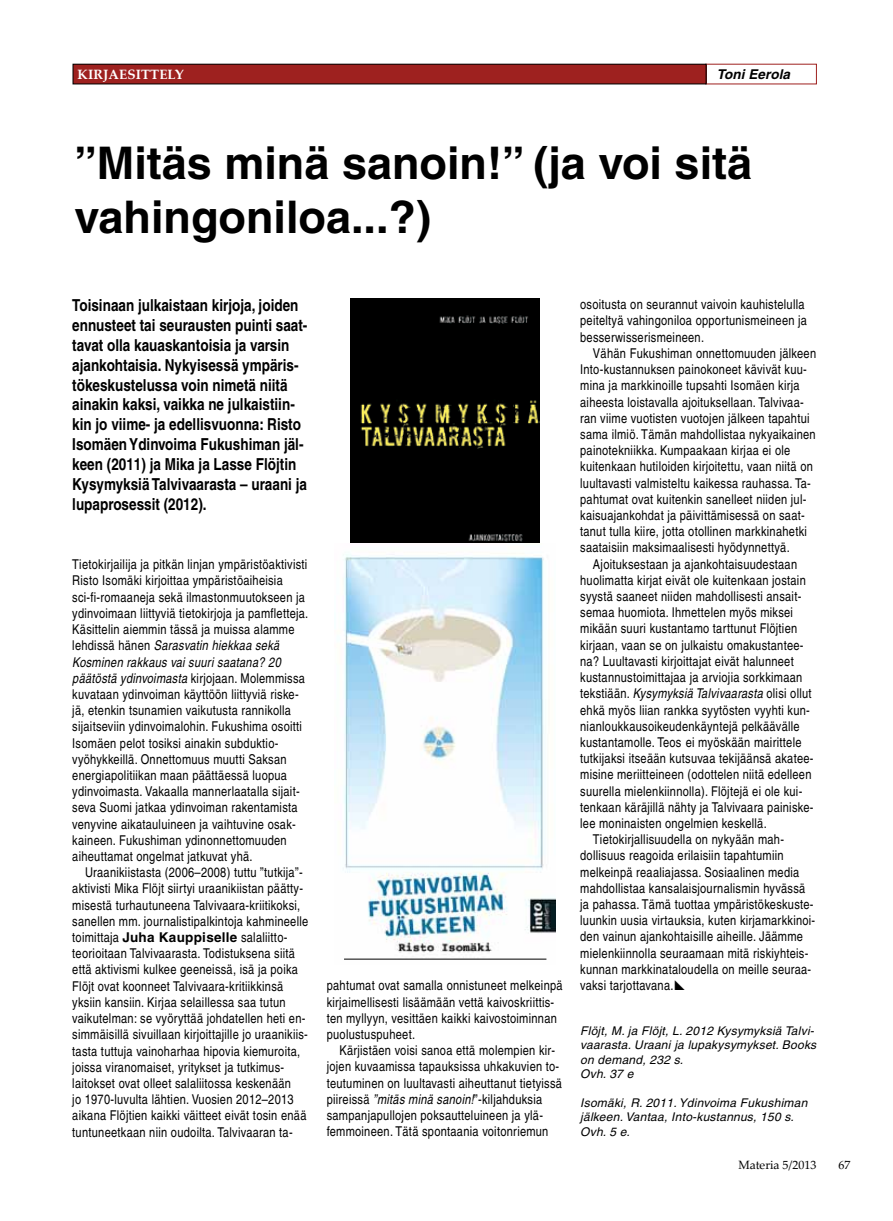
<style>
.page{position:relative;width:893px;height:1221px;background:#fff}
.page>*{position:absolute;margin:0;border:0;box-sizing:border-box;transform-origin:0 0}
.t1{font:700 45px/54px "Helvetica";color:#000}
.t2{font:700 condensed 16.5px/19.8px "Helvetica";color:#000}
.t3{font:condensed 13.5px/16.2px "Helvetica";letter-spacing:.02em;color:#000}
.t4{font:italic condensed 13.5px "Helvetica";letter-spacing:.02em;color:#000}
.t5{font:700 13.5px "Palatino Linotype";letter-spacing:.005em;color:#fff}
.t6{font:italic 700 13.5px "Helvetica";letter-spacing:.01em;color:#000}
.t7{font:italic 12px/14.4px "Helvetica";letter-spacing:.02em;color:#000}
.t8{font:12px "Palatino Linotype";color:#000}
.s1{font-style:italic}
.s2{font-weight:700;font-stretch:normal}
.s3{font-style:normal}
</style>
<div class="page">
<img style="left:350px;top:298px;width:189px;height:245px">
<img style="left:343px;top:554px;width:212px;height:406px">
<hr style="left:344px;top:958px;width:202px;height:1px;background:#000">
<div style="left:73px;top:64px;width:633px;height:20px;background:#9e211f"></div>
<div style="left:73px;top:64px;width:633px;height:20px;border:1px solid #000"></div>
<p class="t5" style="left:78px;top:64px;width:108px">KIRJAESITTELY</p>
<p class="t6" style="left:717px;top:66px;width:75px">Toni Eerola</p>
<h1 class="t1" style="left:74px;top:135px;width:679px">”Mitäs minä sanoin!” (ja voi sitä vahingoniloa...?)</h1>
<p class="t2" style="left:72px;top:295px;width:237px">Toisinaan julkaistaan kirjoja, joiden ennusteet tai seurausten puinti saat&shy;tavat olla kauaskantoisia ja varsin ajankohtaisia. Nykyisessä ympäris&shy;tökeskustelussa voin nimetä niitä ainakin kaksi, vaikka ne julkaistiin&shy;kin jo viime- ja edellisvuonna: Risto Isomäen Ydinvoima Fukushiman jäl&shy;keen (2011) ja Mika ja Lasse Flöjtin Kysymyksiä Talvivaarasta – uraani ja lupaprosessit (2012).</p>
<p class="t3" style="left:72px;top:556px;width:238px">Tietokirjailija ja pitkän linjan ympäristöaktivisti Risto Isomäki kirjoittaa ympäristöaiheisia sci-fi-romaaneja sekä ilmastonmuutokseen ja ydinvoimaan liittyviä tietokirjoja ja pamfletteja.<br>Käsittelin aiemmin tässä ja muissa alamme lehdissä hänen <span class="s1">Sarasvatin hiekkaa sekä Kosminen rakkaus vai suuri saatana? 20 päätöstä ydinvoimasta</span> kirjojaan. Molemmissa kuvataan ydinvoiman käyttöön liittyviä riske&shy;jä, etenkin tsunamien vaikutusta rannikolla sijaitseviin ydinvoimalohin. Fukushima osoitti Isomäen pelot tosiksi ainakin subduktio&shy;vyöhykkeillä. Onnettomuus muutti Saksan energiapolitiikan maan päättäessä luopua ydinvoimasta. Vakaalla mannerlaatalla sijait&shy;seva Suomi jatkaa ydinvoiman rakentamista venyvine aikatauluineen ja vaihtuvine osak&shy;kaineen. Fukushiman ydinonnettomuuden aiheuttamat ongelmat jatkuvat yhä.</p>
<p class="t3" style="left:72px;top:864px;width:238px;text-indent:13px">Uraanikiistasta (2006–2008) tuttu ”tutkija”- aktivisti Mika Flöjt siirtyi uraanikiistan päätty&shy;misestä turhautuneena Talvivaara-kriitikoksi, sanellen mm. journalistipalkintoja kahmineelle toimittaja <span class="s2">Juha Kauppiselle</span> salaliitto&shy;teorioitaan Talvivaarasta. Todistuksena siitä että aktivismi kulkee geeneissä, isä ja poika Flöjt ovat koonneet Talvivaara-kritiikkinsä yksiin kansiin. Kirjaa selaillessa saa tutun vaikutelman: se vyöryttää johdatellen heti en&shy;simmäisillä sivuillaan kirjoittajille jo uraanikiis&shy;tasta tuttuja vainoharhaa hipovia kiemuroita, joissa viranomaiset, yritykset ja tutkimus&shy;laitokset ovat olleet salaliitossa keskenään<br>jo 1970-luvulta lähtien. Vuosien 2012–2013 aikana Flöjtien kaikki väitteet eivät tosin enää tuntuneetkaan niin oudoilta. Talvivaaran ta-</p>
<p class="t3" style="left:327px;top:977px;width:237px">pahtumat ovat samalla onnistuneet melkeinpä kirjaimellisesti lisäämään vettä kaivoskriittis&shy;ten myllyyn, vesittäen kaikki kaivostoiminnan puolustuspuheet.</p>
<p class="t3" style="left:327px;top:1042px;width:237px;text-indent:13px">Kärjistäen voisi sanoa että molempien kir&shy;jojen kuvaamissa tapauksissa uhkakuvien to&shy;teutuminen on luultavasti aiheuttanut tietyissä piireissä <span class="s1">”mitäs minä sanoin!</span>”-kiljahduksia sampanjapullojen poksautteluineen ja ylä&shy;femmoineen. Tätä spontaania voitonriemun</p>
<p class="t3" style="left:580px;top:296px;width:228px">osoitusta on seurannut vaivoin kauhistelulla peiteltyä vahingoniloa opportunismeineen ja besserwisserismeineen.</p>
<p class="t3" style="left:580px;top:345px;width:237px;text-indent:13px">Vähän Fukushiman onnettomuuden jälkeen Into-kustannuksen painokoneet kävivät kuu&shy;mina ja markkinoille tupsahti Isomäen kirja aiheesta loistavalla ajoituksellaan. Talvivaa&shy;ran viime vuotisten vuotojen jälkeen tapahtui sama ilmiö. Tämän mahdollistaa nykyaikainen painotekniikka. Kumpaakaan kirjaa ei ole kuitenkaan hutiloiden kirjoitettu, vaan niitä on luultavasti valmisteltu kaikessa rauhassa. Ta&shy;pahtumat ovat kuitenkin sanelleet niiden jul&shy;kaisuajankohdat ja päivittämisessä on saat&shy;tanut tulla kiire, jotta otollinen markkinahetki saataisiin maksimaalisesti hyödynnettyä.</p>
<p class="t3" style="left:593px;top:555px;width:206px">Ajoituksestaan ja ajankohtaisuudestaan</p>
<p class="t3" style="left:580px;top:572px;width:227px">huolimatta kirjat eivät ole kuitenkaan jostain</p>
<p class="t3" style="left:580px;top:588px;width:223px">syystä saaneet niiden mahdollisesti ansait-</p>
<p class="t3" style="left:580px;top:604px;width:214px">semaa huomiota. Ihmettelen myös miksei</p>
<p class="t3" style="left:580px;top:620px;width:219px">mikään suuri kustantamo tarttunut Flöjtien</p>
<p class="t3" style="left:580px;top:636px;width:225px">kirjaan, vaan se on julkaistu omakustantee-</p>
<p class="t3" style="left:580px;top:653px;width:215px">na? Luultavasti kirjoittajat eivät halunneet</p>
<p class="t3" style="left:580px;top:669px;width:224px">kustannustoimittajaa ja arviojia sorkkimaan</p>
<p class="t4" style="left:580px;top:685px;width:233px"><span class="s3">tekstiään.</span> Kysymyksiä Talvivaarasta <span class="s3">olisi ollut</span></p>
<p class="t3" style="left:580px;top:701px;width:231px">ehkä myös liian rankka syytösten vyyhti kun-</p>
<p class="t3" style="left:580px;top:717px;width:221px">nianloukkausoikeudenkäyntejä pelkäävälle</p>
<p class="t3" style="left:580px;top:734px;width:223px">kustantamolle. Teos ei myöskään mairittele</p>
<p class="t3" style="left:580px;top:750px;width:235px">tutkijaksi itseään kutsuvaa tekijäänsä akatee-</p>
<p class="t3" style="left:580px;top:766px;width:233px">misine meriitteineen (odottelen niitä edelleen</p>
<p class="t3" style="left:580px;top:782px;width:224px">suurella mielenkiinnolla). Flöjtejä ei ole kui-</p>
<p class="t3" style="left:580px;top:798px;width:235px">tenkaan käräjillä nähty ja Talvivaara painiske-</p>
<p class="t3" style="left:580px;top:815px;width:188px">lee moninaisten ongelmien keskellä.</p>
<p class="t3" style="left:593px;top:831px;width:193px">Tietokirjallisuudella on nykyään mah-</p>
<p class="t3" style="left:580px;top:847px;width:205px">dollisuus reagoida erilaisiin tapahtumiin</p>
<p class="t3" style="left:580px;top:863px;width:221px">melkeinpä reaaliajassa. Sosiaalinen media</p>
<p class="t3" style="left:580px;top:879px;width:227px">mahdollistaa kansalaisjournalismin hyvässä</p>
<p class="t3" style="left:580px;top:896px;width:235px">ja pahassa. Tämä tuottaa ympäristökeskuste-</p>
<p class="t3" style="left:580px;top:912px;width:237px">luunkin uusia virtauksia, kuten kirjamarkkinoi-</p>
<p class="t3" style="left:580px;top:928px;width:224px">den vainun ajankohtaisille aiheille. Jäämme</p>
<p class="t3" style="left:580px;top:944px;width:230px">mielenkiinnolla seuraamaan mitä riskiyhteis-</p>
<p class="t3" style="left:580px;top:960px;width:233px">kunnan markkinataloudella on meille seuraa-</p>
<p class="t3" style="left:580px;top:977px;width:95px">vaksi tarjottavana.</p>
<p class="t7" style="left:580px;top:1023px;width:238px">Flöjt, M. ja Flöjt, L. 2012 Kysymyksiä Talvi&shy;vaarasta. Uraani ja lupakysymykset. Books on demand, 232 s.<br>Ovh. 37 e</p>
<p class="t7" style="left:580px;top:1095px;width:229px">Isomäki, R. 2011. Ydinvoima Fukushiman jälkeen. Vantaa, Into-kustannus, 150 s.<br>Ovh. 5 e.</p>
<p class="t8" style="left:738px;top:1155px;width:80px">Materia 5/2013</p>
<p class="t8" style="left:838px;top:1155px;width:13px">67</p>
</div>
